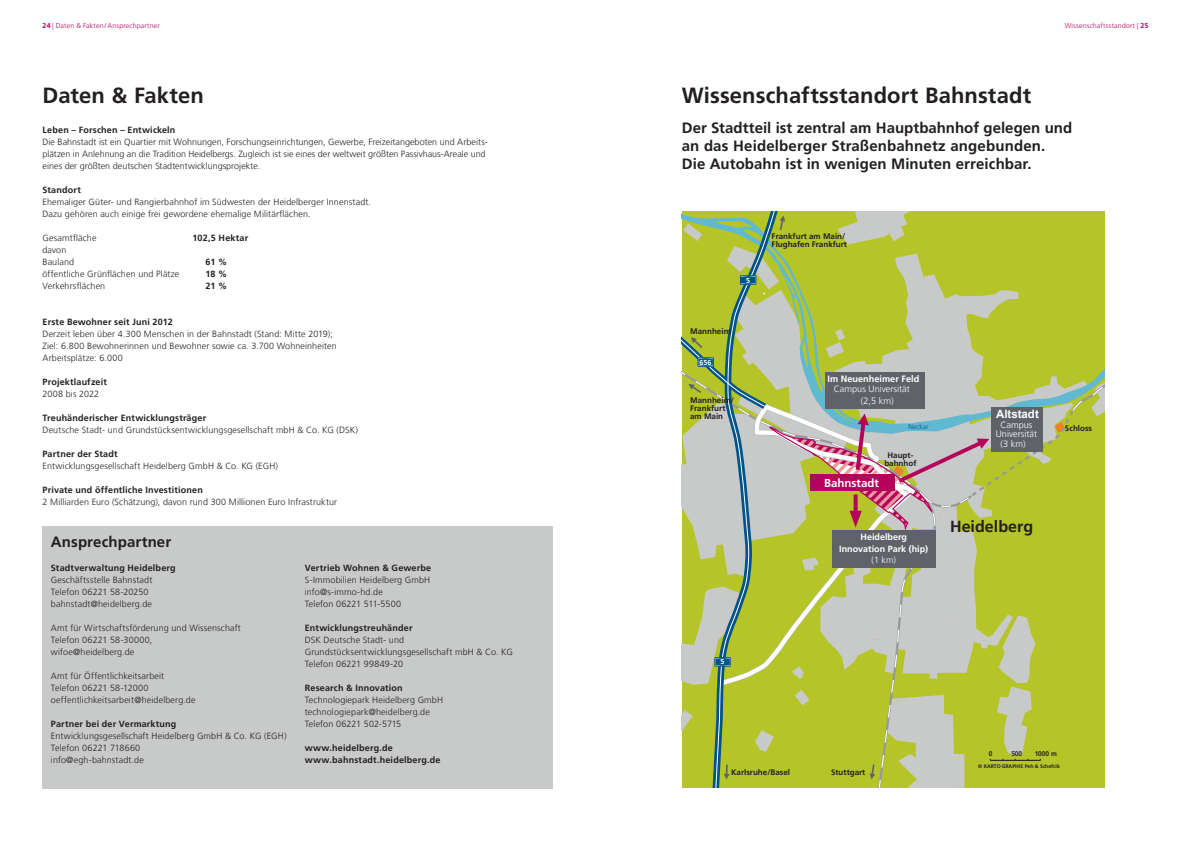
<style>
.page{position:relative;width:1191px;height:842px;background:#fff}
.page>*{position:absolute;margin:0;border:0;box-sizing:border-box;transform-origin:0 0}
.t1{font:700 22px "Frutiger LT Com";letter-spacing:.005em;color:#231f20}
.t2{font:700 16.1px "Frutiger LT Com";color:#231f20}
.t3{font:700 15px/18px "Frutiger LT Com";letter-spacing:.005em;color:#231f20}
.t4{font:700 11.5px "Frutiger LT Com";color:#fff}
.t5{font:700 11.5px "Arial";color:#fff}
.t6{font:300 9.2px/11.3px "Frutiger LT Com";color:#fff}
.t7{font:700 9.2px "Frutiger LT Com";color:#fff}
.t8{font:300 9px/12px "Frutiger LT Com";letter-spacing:.01em;color:#231f20}
.t9{font:700 9px/12px "Frutiger LT Com";letter-spacing:.02em;color:#231f20}
.t10{font:700 9px/11.5px "Frutiger LT Com";color:#fff;text-align:center}
.t11{font:300 9px "Frutiger LT Com";color:#fff}
.t12{font:700 8px/8px "Frutiger LT Com";color:#231f20}
.t13{font:700 7.3px "Frutiger LT Com";color:#fff}
.t14{font:300 7px "Frutiger LT Com";letter-spacing:.02em;color:#b5025b}
.t15{font:700 6.9px "Frutiger LT Com";color:#231f20;scale:.95 1}
.t16{font:300 6.9px "Frutiger LT Com";color:#00548b}
.t17{font:700 5.2px "Frutiger LT Com";color:#231f20}
.s1{font-weight:700}
.s2{font-family:"Arial Narrow";font-weight:400}
</style>
<div class="page">
<svg style="left:681px;top:211px;width:423px;height:576px;background:#b3bd63"></svg>
<div style="left:42px;top:526px;width:511px;height:262px;background:#c8c9c9"></div>
<p class="t14" style="left:43px;top:22px;width:119px"><span class="s1">24</span> <span class="s2">|</span> Daten &amp; Fakten /Ansprechpartner</p>
<h1 class="t1" style="left:43px;top:83px;width:163px">Daten &amp; Fakten</h1>
<p class="t9" style="left:43px;top:124px;width:134px">Leben – Forschen – Entwickeln</p>
<p class="t8" style="left:43px;top:136px;width:446px">Die Bahnstadt ist ein Quartier mit Wohnungen, Forschungseinrichtungen, Gewerbe, Freizeitangeboten und Arbeits&shy;plätzen in Anlehnung an die Tradition Heidelbergs. Zugleich ist sie eines der weltweit größten Passivhaus-Areale und eines der größten deutschen Stadtentwicklungsprojekte.</p>
<p class="t9" style="left:43px;top:184px;width:40px">Standort</p>
<p class="t8" style="left:43px;top:196px;width:330px">Ehemaliger Güter- und Rangierbahnhof im Südwesten der Heidelberger Innenstadt.<br>Dazu gehören auch einige frei gewordene ehemalige Militärflächen.</p>
<p class="t8" style="left:43px;top:232px;width:56px">Gesamtfläche</p>
<p class="t9" style="left:193px;top:232px;width:57px">102,5 Hektar</p>
<p class="t8" style="left:43px;top:244px;width:33px">davon<br>Bauland</p>
<p class="t9" style="left:206px;top:256px;width:23px">61 %</p>
<p class="t8" style="left:43px;top:268px;width:138px">öffentliche Grünflächen und Plätze</p>
<p class="t9" style="left:206px;top:268px;width:23px">18 %</p>
<p class="t8" style="left:43px;top:280px;width:64px">Verkehrsflächen</p>
<p class="t9" style="left:206px;top:280px;width:23px">21 %</p>
<p class="t9" style="left:43px;top:316px;width:132px">Erste Bewohner seit Juni 2012</p>
<p class="t8" style="left:43px;top:328px;width:296px">Derzeit leben über 4.300 Menschen in der Bahnstadt (Stand: Mitte 2019);<br>Ziel: 6.800 Bewohnerinnen und Bewohner sowie ca. 3.700 Wohneinheiten<br>Arbeitsplätze: 6.000</p>
<p class="t9" style="left:43px;top:376px;width:66px">Projektlaufzeit</p>
<p class="t8" style="left:43px;top:388px;width:58px">2008 bis 2022</p>
<p class="t9" style="left:43px;top:412px;width:165px">Treuhänderischer Entwicklungsträger</p>
<p class="t8" style="left:43px;top:424px;width:317px">Deutsche Stadt- und Grundstücksentwicklungsgesellschaft mbH &amp; Co. KG (DSK)</p>
<p class="t9" style="left:43px;top:448px;width:76px">Partner der Stadt</p>
<p class="t8" style="left:43px;top:460px;width:237px">Entwicklungsgesellschaft Heidelberg GmbH &amp; Co. KG (EGH)</p>
<p class="t9" style="left:43px;top:484px;width:162px">Private und öffentliche Investitionen</p>
<p class="t8" style="left:43px;top:496px;width:296px">2 Milliarden Euro (Schätzung), davon rund 300 Millionen Euro Infrastruktur</p>
<h3 class="t3" style="left:51px;top:533px;width:122px">Ansprechpartner</h3>
<p class="t9" style="left:51px;top:562px;width:126px">Stadtverwaltung Heidelberg</p>
<p class="t8" style="left:51px;top:574px;width:103px">Geschäftsstelle Bahnstadt<br>Telefon 06221 58-20250 bahnstadt@heidelberg.de</p>
<p class="t8" style="left:51px;top:622px;width:191px">Amt für Wirtschaftsförderung und Wissenschaft<br>Telefon 06221 58-30000,<br>wifoe@heidelberg.de</p>
<p class="t8" style="left:51px;top:670px;width:146px">Amt für Öffentlichkeitsarbeit<br>Telefon 06221 58-12000 oeffentlichkeitsarbeit@heidelberg.de</p>
<p class="t9" style="left:51px;top:718px;width:127px">Partner bei der Vermarktung</p>
<p class="t8" style="left:51px;top:730px;width:237px">Entwicklungsgesellschaft Heidelberg GmbH &amp; Co. KG (EGH)<br>Telefon 06221 718660<br>info@egh-bahnstadt.de</p>
<p class="t9" style="left:305px;top:562px;width:128px">Vertrieb Wohnen &amp; Gewerbe</p>
<p class="t8" style="left:305px;top:574px;width:127px">S-Immobilien Heidelberg GmbH info@s-immo-hd.de<br>Telefon 06221 511-5500</p>
<p class="t9" style="left:305px;top:622px;width:109px">Entwicklungstreuhänder</p>
<p class="t8" style="left:305px;top:634px;width:210px">DSK Deutsche Stadt- und<br>Grundstücksentwicklungsgesellschaft mbH &amp; Co. KG<br>Telefon 06221 99849-20</p>
<p class="t9" style="left:305px;top:682px;width:99px">Research &amp; Innovation</p>
<p class="t8" style="left:305px;top:694px;width:140px">Technologiepark Heidelberg GmbH technologiepark@heidelberg.de<br>Telefon 06221 502-5715</p>
<p class="t9" style="left:305px;top:742px;width:137px">www.heidelberg.de www.bahnstadt.heidelberg.de</p>
<p class="t14" style="left:1064px;top:22px;width:85px">Wissenschaftsstandort <span class="s2">|</span> <span class="s1">25</span></p>
<h1 class="t1" style="left:681px;top:83px;width:351px">Wissenschaftsstandort Bahnstadt</h1>
<h3 class="t3" style="left:681px;top:119px;width:392px">Der Stadtteil ist zentral am Hauptbahnhof gelegen und an das Heidelberger Straßenbahnetz angebunden.<br>Die Autobahn ist in wenigen Minuten erreichbar.</h3>
<p class="t13" style="left:746px;top:276px;width:6px">5</p>
<p class="t12" style="left:690px;top:327px;width:42px">Mannheim</p>
<p class="t13" style="left:699px;top:358px;width:14px">656</p>
<p class="t12" style="left:690px;top:396px;width:45px">Mannheim/<br>Frankfurt am Main</p>
<p class="t12" style="left:771px;top:232px;width:77px">Frankfurt am Main/<br>Flughafen Frankfurt</p>
<p class="t7" style="left:827px;top:373px;width:93px">Im Neuenheimer Feld</p>
<p class="t6" style="left:861px;top:384px;width:50px;text-indent:-27px">Campus Universität (2,5 km)</p>
<p class="t16" style="left:908px;top:423px;width:22px">Neckar</p>
<p class="t12" style="left:884px;top:451px;width:34px;text-align:center">Haupt&shy;bahnhof</p>
<p class="t4" style="left:824px;top:476px;width:56px">Bahnstadt</p>
<p class="t10" style="left:839px;top:531px;width:91px">Heidelberg<br>Innovation Park (hip)</p>
<p class="t11" style="left:871px;top:554px;width:26px">(1 km)</p>
<p class="t5" style="left:996px;top:406px;width:44px">Altstadt</p>
<p class="t6" style="left:1000px;top:438px;width:26px">(3 km)</p>
<p class="t6" style="left:995px;top:420px;width:43px;line-height:9.2px;text-align:center">Campus<br>Universität</p>
<h2 class="t2" style="left:950px;top:517px;width:85px">Heidelberg</h2>
<p class="t12" style="left:1065px;top:424px;width:29px">Schloss</p>
<p class="t13" style="left:720px;top:657px;width:6px">5</p>
<p class="t12" style="left:731px;top:768px;width:60px">Karlsruhe/Basel</p>
<p class="t12" style="left:831px;top:768px;width:36px">Stuttgart</p>
<p class="t15" style="left:989px;top:750px;width:5px">0</p>
<p class="t15" style="left:1011px;top:750px;width:13px">500</p>
<p class="t15" style="left:1034px;top:750px;width:25px">1000 m</p>
<p class="t17" style="left:978px;top:763px;width:83px">© KARTO GRAPHIE Peh &amp; Schefcik</p>
</div>
